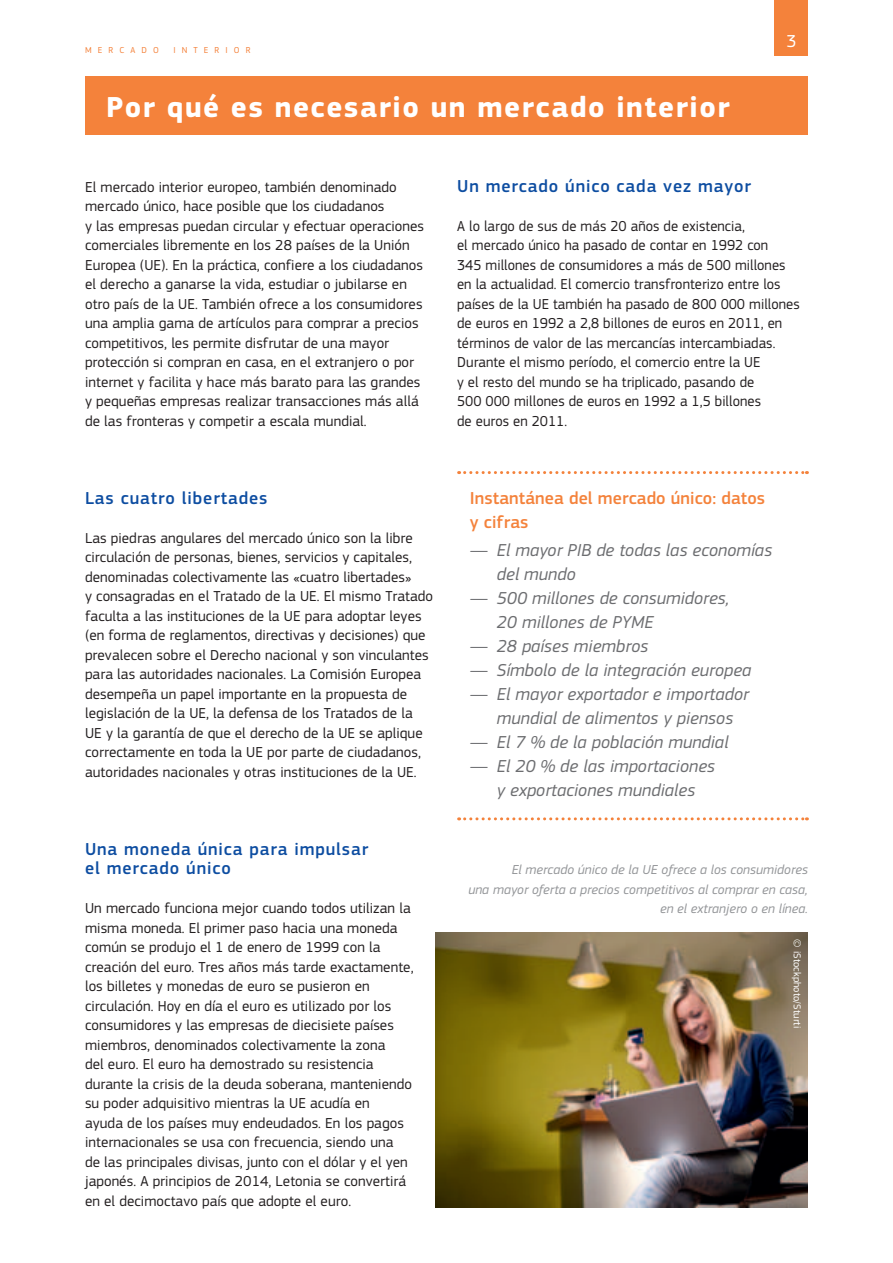
<style>
.page{position:relative;width:893px;height:1263px;background:#fff}
.page>*{position:absolute;margin:0;border:0;box-sizing:border-box;transform-origin:0 0}
.Heading01_neg{font:700 30px "EC Square Sans Pro";letter-spacing:.05em;color:#fff}
.t1{font:italic 18px/24px "EC Square Sans Pro";letter-spacing:.005em;color:#6c6d70}
.Heading03{font:500 18px/19.5px "EC Square Sans Pro";letter-spacing:.05em;color:#0d4da1}
.Box_Title{font:500 18px/24px "EC Square Sans Pro";letter-spacing:.005em;color:#f4823b}
.folio{font:18px "EC Square Sans Pro";color:#fff}
.BodyText{font:15px/19.5px "EC Square Sans Pro";letter-spacing:.005em;color:#231f20}
.legende_R{font:italic 13.5px/19.5px "EC Square Sans Pro";letter-spacing:.005em;color:#939598;text-align:right}
.copyright_copy{font:10.5px "EC Square Sans Pro";letter-spacing:.005em;color:#fff}
.t2{font:9px "EC Square Sans Pro";letter-spacing:.68em;color:#f4823b}
</style>
<div class="page">
<div style="left:775px;top:0;width:33px;height:55px;background:#f4823b"></div>
<svg style="left:459px;top:471px;width:348px;height:3px"></svg>
<svg style="left:459px;top:817px;width:348px;height:3px"></svg>
<div style="left:85px;top:77px;width:723px;height:58px;background:#f4823b"></div>
<img style="left:436px;top:933px;width:372px;height:275px">
<p class="t2" style="left:85px;top:45px;width:75px">MERCADO</p>
<p class="t2" style="left:173px;top:45px;width:79px">INTERIOR</p>
<p class="Heading01_neg" style="left:106px;top:89px;width:625px">Por qué es necesario un mercado interior</p>
<p class="folio" style="left:786px;top:30px;width:12px">3</p>
<p class="BodyText" style="left:85px;top:177px;width:341px">El mercado interior europeo, también denominado mercado único, hace posible que los ciudadanos<br>y las empresas puedan circular y efectuar operaciones comerciales libremente en los 28 países de la Unión Europea (UE). En la práctica, confiere a los ciudadanos el derecho a ganarse la vida, estudiar o jubilarse en otro país de la UE. También ofrece a los consumidores una amplia gama de artículos para comprar a precios competitivos, les permite disfrutar de una mayor protección si compran en casa, en el extranjero o por internet y facilita y hace más barato para las grandes y pequeñas empresas realizar transacciones más allá de las fronteras y competir a escala mundial.</p>
<p class="Heading03" style="left:85px;top:488px;width:184px">Las cuatro libertades</p>
<p class="BodyText" style="left:85px;top:528px;width:350px">Las piedras angulares del mercado único son la libre circulación de personas, bienes, servicios y capitales, denominadas colectivamente las «cuatro libertades»<br>y consagradas en el Tratado de la UE. El mismo Tratado faculta a las instituciones de la UE para adoptar leyes (en forma de reglamentos, directivas y decisiones) que prevalecen sobre el Derecho nacional y son vinculantes para las autoridades nacionales. La Comisión Europea desempeña un papel importante en la propuesta de legislación de la UE, la defensa de los Tratados de la UE y la garantía de que el derecho de la UE se aplique correctamente en toda la UE por parte de ciudadanos, autoridades nacionales y otras instituciones de la UE.</p>
<p class="Heading03" style="left:85px;top:839px;width:285px">Una moneda única para impulsar el mercado único</p>
<p class="BodyText" style="left:85px;top:899px;width:330px">Un mercado funciona mejor cuando todos utilizan la misma moneda. El primer paso hacia una moneda común se produjo el 1 de enero de 1999 con la creación del euro. Tres años más tarde exactamente, los billetes y monedas de euro se pusieron en circulación. Hoy en día el euro es utilizado por los consumidores y las empresas de diecisiete países miembros, denominados colectivamente la zona<br>del euro. El euro ha demostrado su resistencia durante la crisis de la deuda soberana, manteniendo su poder adquisitivo mientras la UE acudía en<br>ayuda de los países muy endeudados. En los pagos internacionales se usa con frecuencia, siendo una<br>de las principales divisas, junto con el dólar y el yen japonés. A principios de 2014, Letonia se convertirá en el decimoctavo país que adopte el euro.</p>
<p class="Heading03" style="left:457px;top:176px;width:295px">Un mercado único cada vez mayor</p>
<p class="BodyText" style="left:457px;top:216px;width:344px">A lo largo de sus de más 20 años de existencia,<br>el mercado único ha pasado de contar en 1992 con<br>345 millones de consumidores a más de 500 millones en la actualidad. El comercio transfronterizo entre los países de la UE también ha pasado de 800 000 millones de euros en 1992 a 2,8 billones de euros en 2011, en términos de valor de las mercancías intercambiadas.<br>Durante el mismo período, el comercio entre la UE<br>y el resto del mundo se ha triplicado, pasando de<br>500 000 millones de euros en 1992 a 1,5 billones<br>de euros en 2011.</p>
<p class="Box_Title" style="left:470px;top:486px;width:297px">Instantánea del mercado único: datos y cifras</p>
<p class="t1" style="left:497px;top:538px;width:277px;text-indent:-27px">— El mayor PIB de todas las economías del mundo</p>
<p class="t1" style="left:497px;top:586px;width:234px;text-indent:-27px">— 500 millones de consumidores,<br>20 millones de PYME</p>
<p class="t1" style="left:470px;top:634px;width:180px">— 28 países miembros</p>
<p class="t1" style="left:470px;top:658px;width:283px">— Símbolo de la integración europea</p>
<p class="t1" style="left:497px;top:682px;width:254px;text-indent:-27px">— El mayor exportador e importador mundial de alimentos y piensos</p>
<p class="t1" style="left:470px;top:730px;width:260px">— El 7 % de la población mundial</p>
<p class="t1" style="left:470px;top:754px;width:247px;text-align:center">— El 20 % de las importaciones y exportaciones mundiales</p>
<p class="legende_R" style="left:468px;top:860px;width:341px">El mercado único de la UE ofrece a los consumidores<br>una mayor oferta a precios competitivos al comprar en casa, en el extranjero o en línea.</p>
<p class="copyright_copy" style="left:803px;top:939px;width:90px;rotate:90deg">© iStockphoto/Sturti</p>
</div>
